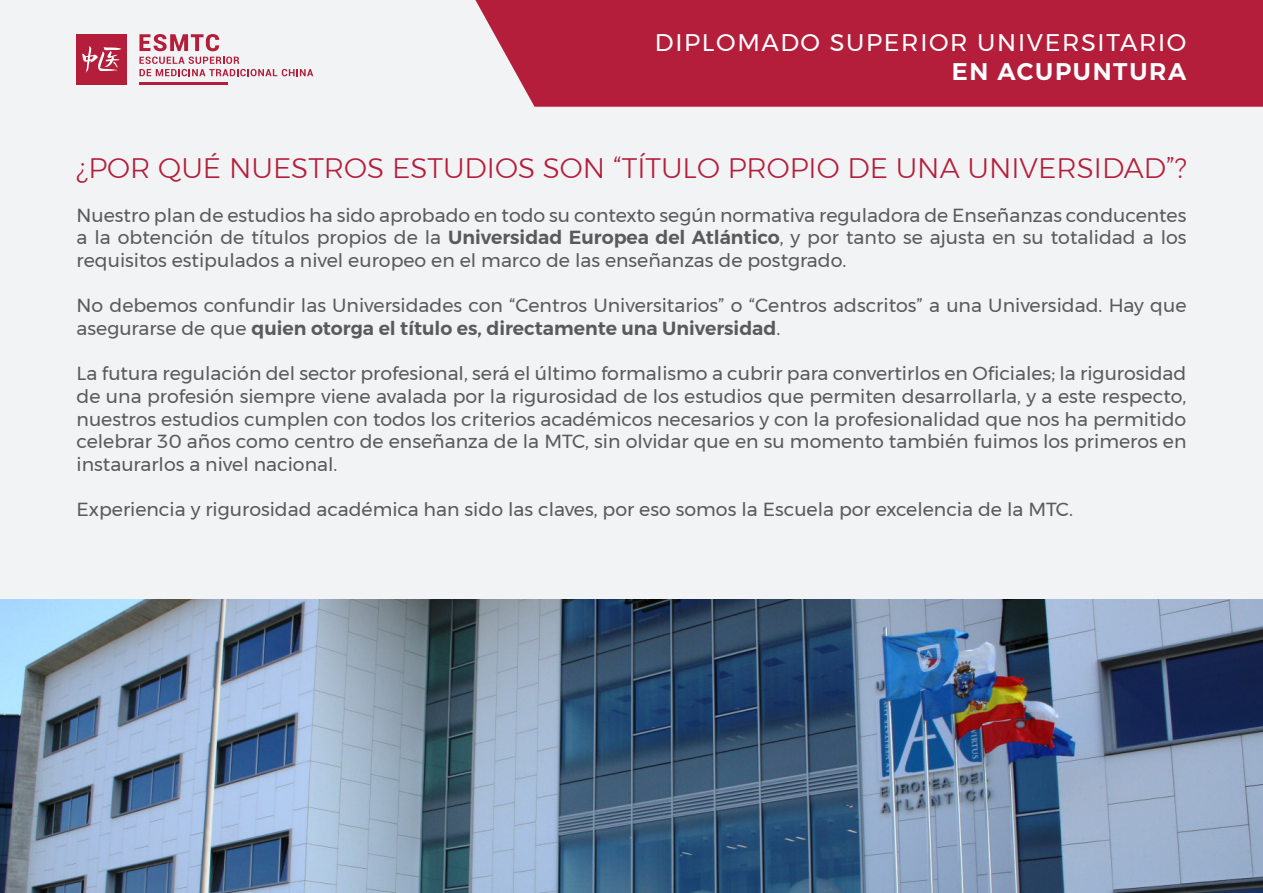
<style>
.page{position:relative;width:1263px;height:893px;background:#fff}
.page>*{position:absolute;margin:0;border:0;box-sizing:border-box;transform-origin:0 0}
.t1{font:300 28.2px "Montserrat";color:#b41e3b}
.t2{font:24px "Montserrat";letter-spacing:.07em;color:#fff}
.t3{font:600 24px "Montserrat";letter-spacing:.07em;color:#fff}
.t4{font:18.9px/22.6px "Montserrat";color:#585b5c;text-align:justify}
.s1{font-weight:600}
</style>
<div class="page">
<div style="left:1px;top:0;width:1262px;height:600px;background:#f2f3f4"></div>
<svg style="left:0;top:0;width:1px;height:600px"></svg>
<div style="left:77px;top:34px;width:50px;height:51px;background:#b41e3b"></div>
<hr style="left:139px;top:82px;width:89px;height:3px;background:#b41e3b">
<svg style="left:82px;top:46px;width:39px;height:27px"></svg>
<svg style="left:139px;top:34px;width:80px;height:17px"></svg>
<svg style="left:139px;top:57px;width:174px;height:19px"></svg>
<div style="left:471px;top:0;width:792px;height:107px;background:#b41e3b"></div>
<img style="left:0;top:600px;width:1263px;height:293px">
<p class="t2" style="left:655px;top:24px;width:533px">DIPLOMADO SUPERIOR UNIVERSITARIO</p>
<p class="t3" style="left:952px;top:52px;width:236px">EN ACUPUNTURA</p>
<h1 class="t1" style="left:77px;top:147px;width:1112px">¿POR QUÉ NUESTROS ESTUDIOS SON “TÍTULO PROPIO DE UNA UNIVERSIDAD”?</h1>
<p class="t4" style="left:77px;top:203px;width:1111px">Nuestro plan de estudios ha sido aprobado en todo su contexto según normativa reguladora de Enseñanzas conducentes a la obtención de títulos propios de la <span class="s1">Universidad Europea del Atlántico</span>, y por tanto se ajusta en su totalidad a los requisitos estipulados a nivel europeo en el marco de las enseñanzas de postgrado.</p>
<p class="t4" style="left:77px;top:294px;width:1111px">No debemos confundir las Universidades con “Centros Universitarios” o “Centros adscritos” a una Universidad. Hay que asegurarse de que <span class="s1">quien otorga el título es, directamente una Universidad</span>.</p>
<p class="t4" style="left:77px;top:362px;width:1111px">La futura regulación del sector profesional, será el último formalismo a cubrir para convertirlos en Oficiales; la rigurosidad de una profesión siempre viene avalada por la rigurosidad de los estudios que permiten desarrollarla, y a este respecto, nuestros estudios cumplen con todos los criterios académicos necesarios y con la profesionalidad que nos ha permitido celebrar 30 años como centro de enseñanza de la MTC, sin olvidar que en su momento también fuimos los primeros en instaurarlos a nivel nacional.</p>
<p class="t4" style="left:77px;top:498px;width:998px">Experiencia y rigurosidad académica han sido las claves, por eso somos la Escuela por excelencia de la MTC.</p>
</div>
